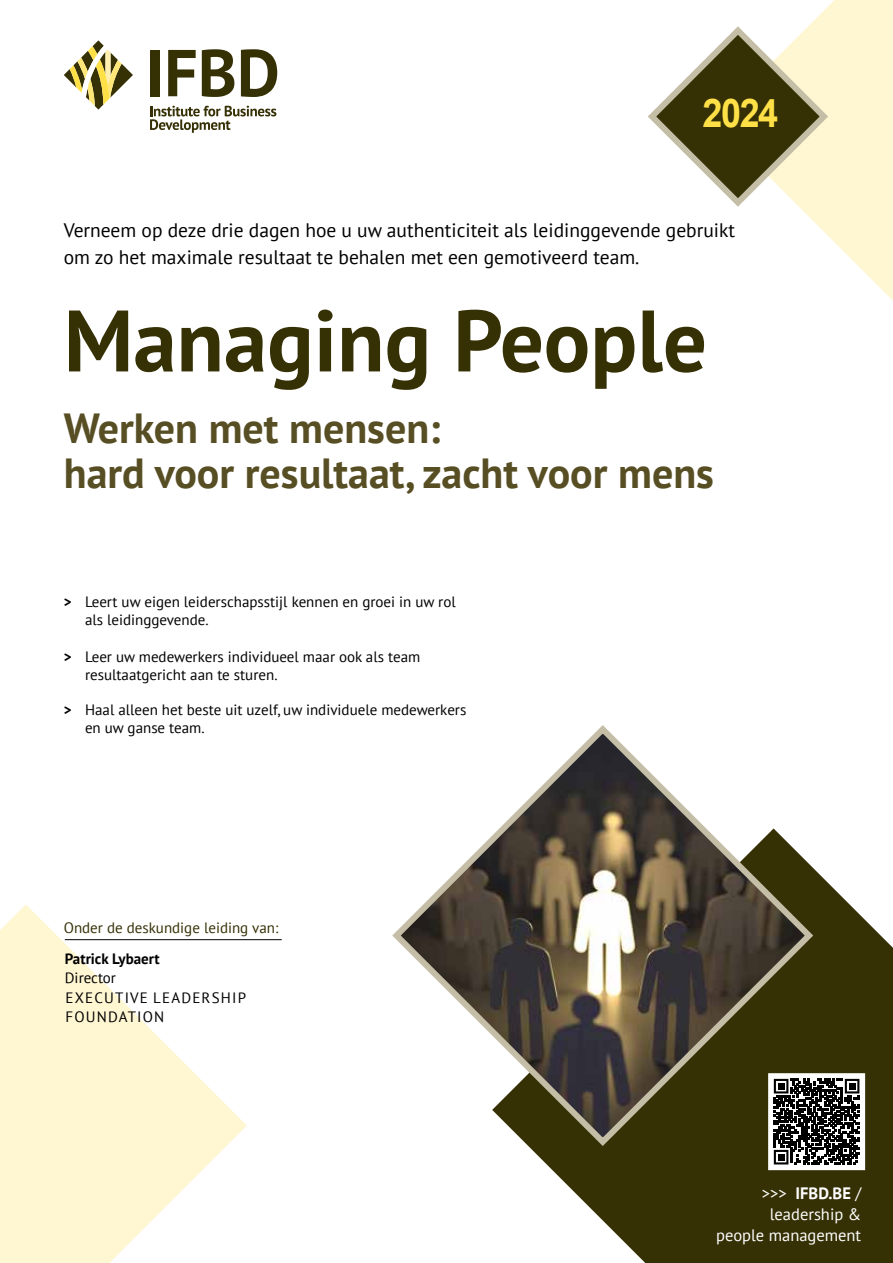
<style>
.page{position:relative;width:893px;height:1263px;background:#fff}
.page>*{position:absolute;margin:0;border:0;box-sizing:border-box;transform-origin:0 0}
.t1{font:700 87px "PT Sans";color:#363005}
.t2{font:700 42px/45px "PT Sans";color:#574e24}
.t3{font:700 39.6px "Arial";color:#ffe147;scale:.91 1}
.t4{font:19.5px/27px "PT Sans";color:#000}
.t5{font:16.5px/21px "PT Sans";color:#fff;text-align:right}
.t6{font:15px/18px "PT Sans";color:#000}
.t7{font:15px/19.5px "PT Sans";letter-spacing:.08em;color:#000}
.t8{font:15px "PT Sans";color:#363005}
.t9{font:700 15px "PT Sans";color:#000}
.s1{font-weight:700}
</style>
<div class="page">
<svg style="left:803px;top:0;width:90px;height:301px;fill:#fff6d2"></svg>
<svg style="left:0;top:904px;width:247px;height:359px;fill:#fff6d2"></svg>
<svg style="left:648px;top:22px;width:184px;height:189px"></svg>
<svg style="left:532px;top:872px;width:361px;height:391px;fill:#363005"></svg>
<svg style="left:64px;top:40px;width:69px;height:70px"></svg>
<div style="left:150px;top:50px;width:9px;height:46px;background:#363005"></div>
<svg style="left:168px;top:50px;width:28px;height:46px"></svg>
<svg style="left:202px;top:49px;width:32px;height:48px"></svg>
<svg style="left:241px;top:49px;width:36px;height:48px"></svg>
<svg style="left:150px;top:106px;width:126px;height:27px"></svg>
<svg style="left:392px;top:725px;width:425px;height:425px"></svg>
<hr style="left:65px;top:939px;width:217px;height:1px;background:#000">
<div style="left:770px;top:1075px;width:94px;height:94px;background:linear-gradient(to right,#fff,#fff)"></div>
<svg style="left:774px;top:1079px;width:85px;height:85px"></svg>
<div style="left:768px;top:1073px;width:97px;height:97px;border:3px solid #fff"></div>
<h3 class="t3" style="left:702px;top:87px;width:85px">2024</h3>
<h3 class="t4" style="left:64px;top:216px;width:673px">Verneem op deze drie dagen hoe u uw authenticiteit als leidinggevende gebruikt om zo het maximale resultaat te behalen met een gemotiveerd team.</h3>
<h1 class="t1" style="left:64px;top:283px;width:645px">Managing People</h1>
<h2 class="t2" style="left:64px;top:405px;width:652px">Werken met mensen:<br>hard voor resultaat, zacht voor mens</h2>
<p class="t6" style="left:85px;top:592px;width:372px;text-indent:-21px"><span class="s1">&gt;</span> Leert uw eigen leiderschapsstijl kennen en groei in uw rol als leidinggevende.</p>
<p class="t6" style="left:85px;top:647px;width:337px;text-indent:-21px"><span class="s1">&gt;</span> Leer uw medewerkers individueel maar ook als team resultaatgericht aan te sturen.</p>
<p class="t6" style="left:85px;top:700px;width:383px;text-indent:-21px"><span class="s1">&gt;</span> Haal alleen het beste uit uzelf, uw individuele medewerkers en uw ganse team.</p>
<p class="t8" style="left:64px;top:918px;width:216px">Onder de deskundige leiding van:</p>
<p class="t9" style="left:65px;top:948px;width:96px">Patrick Lybaert</p>
<p class="t7" style="left:65px;top:968px;width:183px">Director<br>EXECUTIVE LEADERSHIP<br>FOUNDATION</p>
<p class="t5" style="left:716px;top:1182px;width:146px">&gt;&gt;&gt; <span class="s1">IFBD.BE</span> / leadership &amp;<br>people management</p>
</div>
